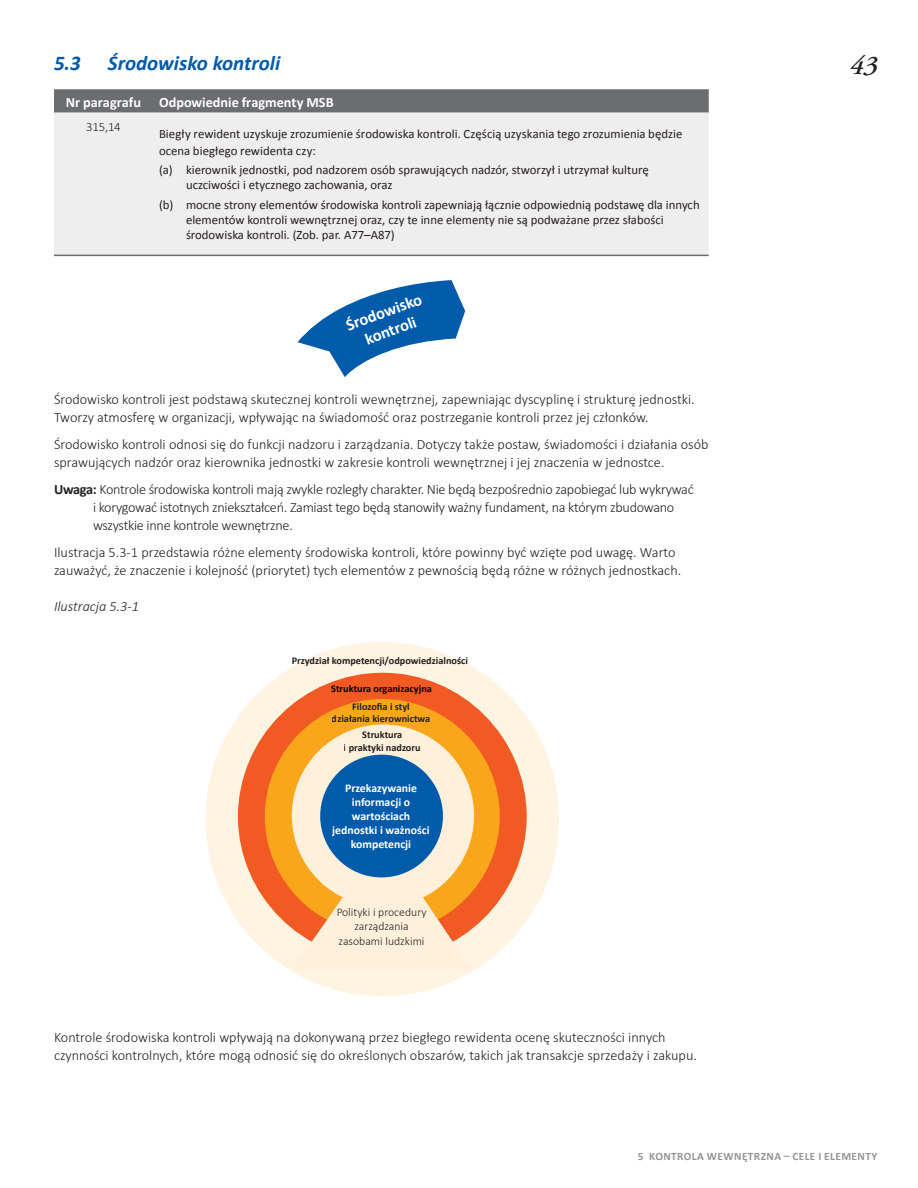
<style>
.page{position:relative;width:918px;height:1188px;background:#fff}
.page>*{position:absolute;margin:0;border:0;box-sizing:border-box;transform-origin:0 0}
.t1{font:italic 600 27px "Adobe Garamond Pro";color:#231f20}
.Subhead_H2{font:italic 700 21px "Calibri";color:#015aaa}
.t2{font:700 16.5px/20px "Calibri";color:#fff;text-align:center}
.Body_Copy{font:300 14.25px/18px "Calibri";color:#231f20}
.Note{font:300 14.25px/18px "Calibri";letter-spacing:-.02em;color:#231f20}
.Subhead_H5{font:300 14.25px/18px "Calibri";color:#231f20}
.Column_Headers{font:700 14.25px "Calibri";color:#fff}
.Subhead_H5-2{font:italic 300 14.25px "Calibri";color:#231f20}
.P_R_Bullet_List_lett{font:12.75px/15px "Calibri";color:#231f20}
.P_R_Body{font:12.75px/16.5px "Calibri";color:#231f20}
.P_R_Row_Categories_c{font:300 12.75px "Calibri";color:#231f20}
.t3{font:700 11.7px/14.1px "Calibri";color:#fff;text-align:center}
.t4{font:300 11.7px/14.1px "Calibri";color:#25221d;text-align:center}
.t5{font:700 11.25px "Calibri";color:#939598}
.t6{font:700 10.35px/12.3px "Calibri";color:#231f20;text-align:center}
.t7{font:700 10.35px "Calibri";color:#000}
.s1{font-weight:700}
</style>
<div class="page">
<div style="left:54px;top:91px;width:655px;height:22px;background:#6c6d70"></div>
<div style="left:54px;top:113px;width:655px;height:142px;background:#eeeeef"></div>
<hr style="left:54px;top:89px;width:99px;height:2px;background:#6c6d70">
<hr style="left:153px;top:89px;width:556px;height:2px;background:#6c6d70">
<hr style="left:54px;top:255px;width:99px;height:1px;background:#6c6d70">
<hr style="left:153px;top:255px;width:556px;height:1px;background:#6c6d70">
<svg style="left:298px;top:280px;width:167px;height:97px"></svg>
<div style="left:206px;top:642px;width:353px;height:354px;background:#fff3e2;border-radius:50%"></div>
<svg style="left:238px;top:673px;width:289px;height:288px"></svg>
<div style="left:265px;top:699px;width:235px;height:235px;background:#faa61a;border-radius:50%"></div>
<div style="left:292px;top:724px;width:182px;height:183px;background:#fff0dc;border-radius:50%"></div>
<svg style="left:293px;top:898px;width:178px;height:63px"></svg>
<svg style="left:320px;top:755px;width:123px;height:123px"></svg>
<p class="Subhead_H2" style="left:54px;top:48px;width:28px">5.3</p>
<p class="Subhead_H2" style="left:108px;top:48px;width:174px">Środowisko kontroli</p>
<h1 class="t1" style="left:850px;top:49px;width:29px">43</h1>
<p class="Column_Headers" style="left:66px;top:92px;width:77px">Nr paragrafu</p>
<p class="Column_Headers" style="left:159px;top:92px;width:176px">Odpowiednie fragmenty MSB</p>
<p class="P_R_Row_Categories_c" style="left:86px;top:119px;width:36px">315,14</p>
<p class="P_R_Body" style="left:159px;top:126px;width:525px">Biegły rewident uzyskuje zrozumienie środowiska kontroli. Częścią uzyskania tego zrozumienia będzie ocena biegłego rewidenta czy:</p>
<p class="P_R_Bullet_List_lett" style="left:186px;top:163px;width:464px;text-indent:-27px">(a) kierownik jednostki, pod nadzorem osób sprawujących nadzór, stworzył i utrzymał kulturę uczciwości i etycznego zachowania, oraz</p>
<p class="P_R_Bullet_List_lett" style="left:186px;top:197px;width:515px;text-indent:-27px">(b) mocne strony elementów środowiska kontroli zapewniają łącznie odpowiednią podstawę dla innych elementów kontroli wewnętrznej oraz, czy te inne elementy nie są podważane przez słabości środowiska kontroli. (Zob. par. A77–A87)</p>
<p class="t2" style="left:343px;top:316px;width:81px;rotate:-20deg">Środowisko kontroli</p>
<p class="Body_Copy" style="left:54px;top:391px;width:642px">Środowisko kontroli jest podstawą skutecznej kontroli wewnętrznej, zapewniając dyscyplinę i strukturę jednostki.<br>Tworzy atmosferę w organizacji, wpływając na świadomość oraz postrzeganie kontroli przez jej członków.</p>
<p class="Body_Copy" style="left:54px;top:436px;width:656px">Środowisko kontroli odnosi się do funkcji nadzoru i zarządzania. Dotyczy także postaw, świadomości i działania osób sprawujących nadzór oraz kierownika jednostki w zakresie kontroli wewnętrznej i jej znaczenia w jednostce.</p>
<p class="Note" style="left:93px;top:481px;width:602px;text-indent:-39px"><span class="s1">Uwaga:</span> Kontrole środowiska kontroli mają zwykle rozległy charakter. Nie będą bezpośrednio zapobiegać lub wykrywać i korygować istotnych zniekształceń. Zamiast tego będą stanowiły ważny fundament, na którym zbudowano wszystkie inne kontrole wewnętrzne.</p>
<p class="Body_Copy" style="left:54px;top:544px;width:629px">Ilustracja 5.3-1 przedstawia różne elementy środowiska kontroli, które powinny być wzięte pod uwagę. Warto zauważyć, że znaczenie i kolejność (priorytet) tych elementów z pewnością będą różne w różnych jednostkach.</p>
<p class="Subhead_H5-2" style="left:54px;top:598px;width:87px">Ilustracja 5.3-1</p>
<p class="t6" style="left:292px;top:654px;width:178px">Przydział kompetencji/odpowiedzialności</p>
<p class="t7" style="left:331px;top:681px;width:102px">Struktura organizacyjna</p>
<p class="t6" style="left:332px;top:700px;width:100px">Filozofia i styl<br>działania kierownictwa</p>
<p class="t6" style="left:344px;top:729px;width:78px">Struktura<br>i praktyki nadzoru</p>
<p class="t3" style="left:332px;top:781px;width:99px">Przekazywanie informacji o wartościach jednostki i ważności kompetencji</p>
<p class="t4" style="left:336px;top:905px;width:92px">Polityki i procedury zarządzania zasobami ludzkimi</p>
<p class="Subhead_H5" style="left:54px;top:1028px;width:644px">Kontrole środowiska kontroli wpływają na dokonywaną przez biegłego rewidenta ocenę skuteczności innych czynności kontrolnych, które mogą odnosić się do określonych obszarów, takich jak transakcje sprzedaży i zakupu.</p>
<p class="t5" style="left:638px;top:1148px;width:26px">5 Kontrola</p>
<p class="t5" style="left:707px;top:1148px;width:9px">wewnętrzna</p>
<p class="t5" style="left:784px;top:1148px;width:15px">– cele</p>
<p class="t5" style="left:818px;top:1148px;width:14px">i elementy</p>
</div>
